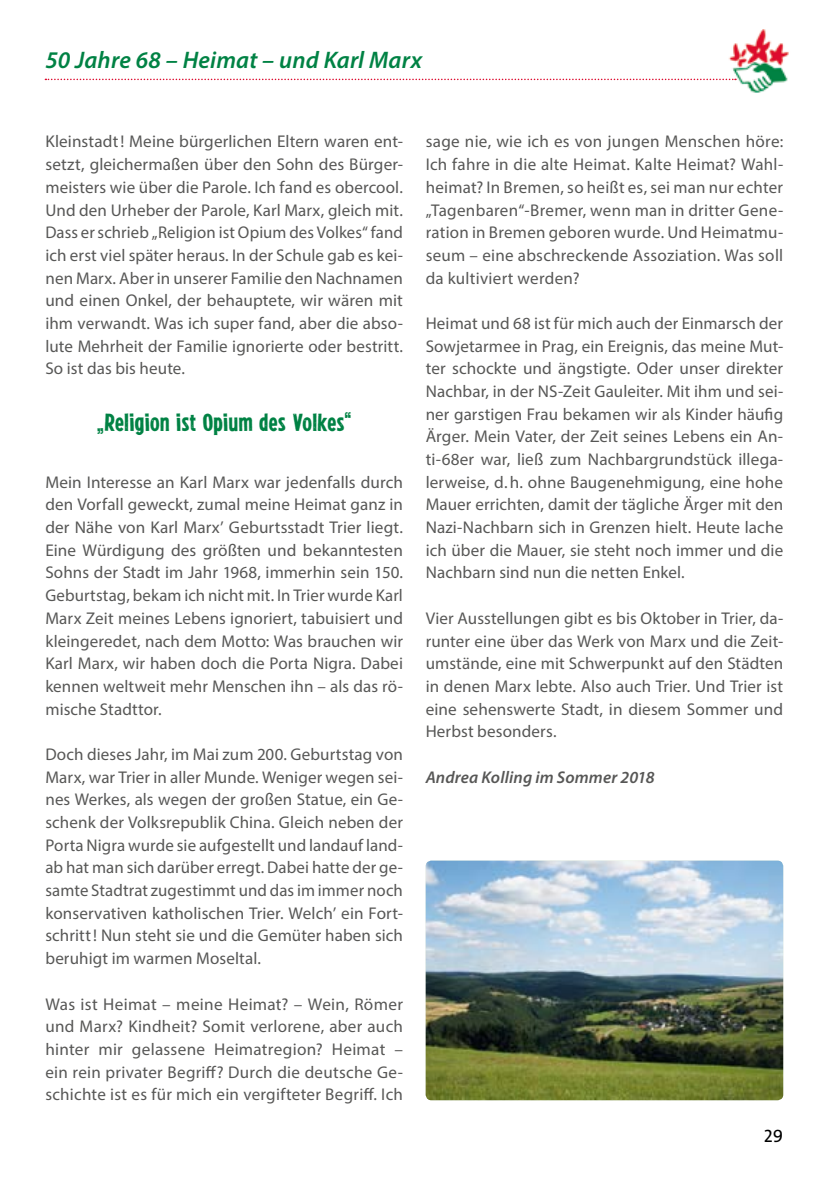
<style>
.page{position:relative;width:840px;height:1191px;background:#fff}
.page>*{position:absolute;margin:0;border:0;box-sizing:border-box;transform-origin:0 0}
.t1{font:italic 600 24px "Myriad Pro";letter-spacing:.005em;color:#008244}
.t2{font:24px "Lenka";letter-spacing:.005em;color:#008244}
.t3{font:18px "The Sans Regular Caps";color:#000}
.t4{font:17px/22.6px "Myriad Pro";letter-spacing:.01em;color:#575756;text-align:justify}
.t5{font:italic 600 17px "Myriad Pro";letter-spacing:.01em;color:#575756}
</style>
<div class="page">
<svg style="left:45px;top:79px;width:681px;height:1px"></svg>
<img style="left:726px;top:30px;width:63px;height:63px">
<img style="left:425px;top:860px;width:357px;height:240px">
<h1 class="t1" style="left:45px;top:45px;width:378px">50 Jahre 68 – Heimat – und Karl Marx</h1>
<p class="t4" style="left:45px;top:130px;width:359px">Kleinstadt! Meine bürgerlichen Eltern waren ent&shy;setzt, gleichermaßen über den Sohn des Bürger&shy;meisters wie über die Parole. Ich fand es obercool.<br>Und den Urheber der Parole, Karl Marx, gleich mit.<br>Dass er schrieb „Religion ist Opium des Volkes“ fand ich erst viel später heraus. In der Schule gab es kei&shy;nen Marx. Aber in unserer Familie den Nachnamen und einen Onkel, der behauptete, wir wären mit ihm verwandt. Was ich super fand, aber die abso&shy;lute Mehrheit der Familie ignorierte oder bestritt.<br>So ist das bis heute.</p>
<h1 class="t2" style="left:97px;top:409px;width:256px">„Religion ist Opium des Volkes“</h1>
<p class="t4" style="left:45px;top:470px;width:359px">Mein Interesse an Karl Marx war jedenfalls durch den Vorfall geweckt, zumal meine Heimat ganz in der Nähe von Karl Marx’ Geburtsstadt Trier liegt.<br>Eine Würdigung des größten und bekanntesten Sohns der Stadt im Jahr 1968, immerhin sein 150.<br>Geburtstag, bekam ich nicht mit. In Trier wurde Karl Marx Zeit meines Lebens ignoriert, tabuisiert und kleingeredet, nach dem Motto: Was brauchen wir Karl Marx, wir haben doch die Porta Nigra. Dabei kennen weltweit mehr Menschen ihn – als das rö&shy;mische Stadttor.</p>
<p class="t4" style="left:45px;top:742px;width:359px">Doch dieses Jahr, im Mai zum 200. Geburtstag von Marx, war Trier in aller Munde. Weniger wegen sei&shy;nes Werkes, als wegen der großen Statue, ein Ge&shy;schenk der Volksrepublik China. Gleich neben der Porta Nigra wurde sie aufgestellt und landauf land&shy;ab hat man sich darüber erregt. Dabei hatte der ge&shy;samte Stadtrat zugestimmt und das im immer noch konservativen katholischen Trier. Welch’ ein Fort&shy;schritt! Nun steht sie und die Gemüter haben sich beruhigt im warmen Moseltal.</p>
<p class="t4" style="left:45px;top:992px;width:359px">Was ist Heimat – meine Heimat? – Wein, Römer und Marx? Kindheit? Somit verlorene, aber auch hinter mir gelassene Heimatregion? Heimat – ein rein privater Begriff? Durch die deutsche Ge&shy;schichte ist es für mich ein vergifteter Begriff. Ich</p>
<p class="t4" style="left:425px;top:130px;width:359px">sage nie, wie ich es von jungen Menschen höre:<br>Ich fahre in die alte Heimat. Kalte Heimat? Wahl&shy;heimat? In Bremen, so heißt es, sei man nur echter „Tagenbaren“-Bremer, wenn man in dritter Gene&shy;ration in Bremen geboren wurde. Und Heimatmu&shy;seum – eine abschreckende Assoziation. Was soll da kultiviert werden?</p>
<p class="t4" style="left:425px;top:312px;width:359px">Heimat und 68 ist für mich auch der Einmarsch der Sowjetarmee in Prag, ein Ereignis, das meine Mut&shy;ter schockte und ängstigte. Oder unser direkter Nachbar, in der NS-Zeit Gauleiter. Mit ihm und sei&shy;ner garstigen Frau bekamen wir als Kinder häufig Ärger. Mein Vater, der Zeit seines Lebens ein An&shy;ti-68er war, ließ zum Nachbargrundstück illega&shy;lerweise, d.h. ohne Baugenehmigung, eine hohe Mauer errichten, damit der tägliche Ärger mit den Nazi-Nachbarn sich in Grenzen hielt. Heute lache ich über die Mauer, sie steht noch immer und die Nachbarn sind nun die netten Enkel.</p>
<p class="t4" style="left:425px;top:606px;width:359px">Vier Ausstellungen gibt es bis Oktober in Trier, da&shy;runter eine über das Werk von Marx und die Zeit&shy;umstände, eine mit Schwerpunkt auf den Städten in denen Marx lebte. Also auch Trier. Und Trier ist eine sehenswerte Stadt, in diesem Sommer und Herbst besonders.</p>
<p class="t5" style="left:425px;top:766px;width:230px">Andrea Kolling im Sommer 2018</p>
<p class="t3" style="left:763px;top:1126px;width:21px">29</p>
</div>
